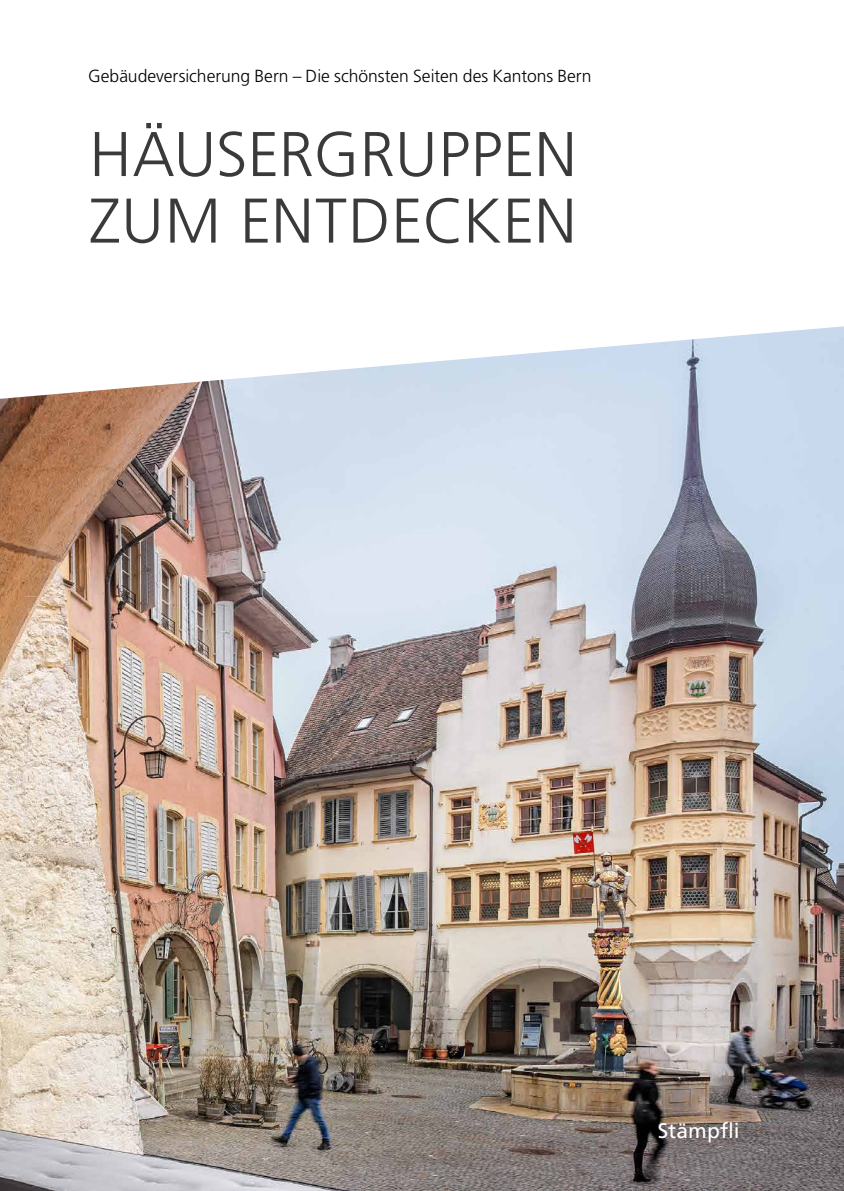
<style>
.page{position:relative;width:844px;height:1191px;background:#fff}
.page>*{position:absolute;margin:0;border:0;box-sizing:border-box;transform-origin:0 0}
.t1{font:300 63px/66.5px "Frutiger LT Pro";letter-spacing:.01em;color:#3a3a39}
.t2{font:21px "Frutiger LT Pro";letter-spacing:.005em;color:#fff}
.t3{font:300 17.5px "Frutiger LT Pro";color:#000}
</style>
<div class="page">
<img style="left:0;top:326px;width:843px;height:865px">
<p class="t3" style="left:88px;top:65px;width:504px">Gebäudeversicherung Bern – Die schönsten Seiten des Kantons Bern</p>
<p class="t1" style="left:89px;top:121px;width:488px">HÄUSERGRUPPEN<br>ZUM ENTDECKEN</p>
<p class="t2" style="left:657px;top:1118px;width:83px">Stämpfli</p>
</div>
